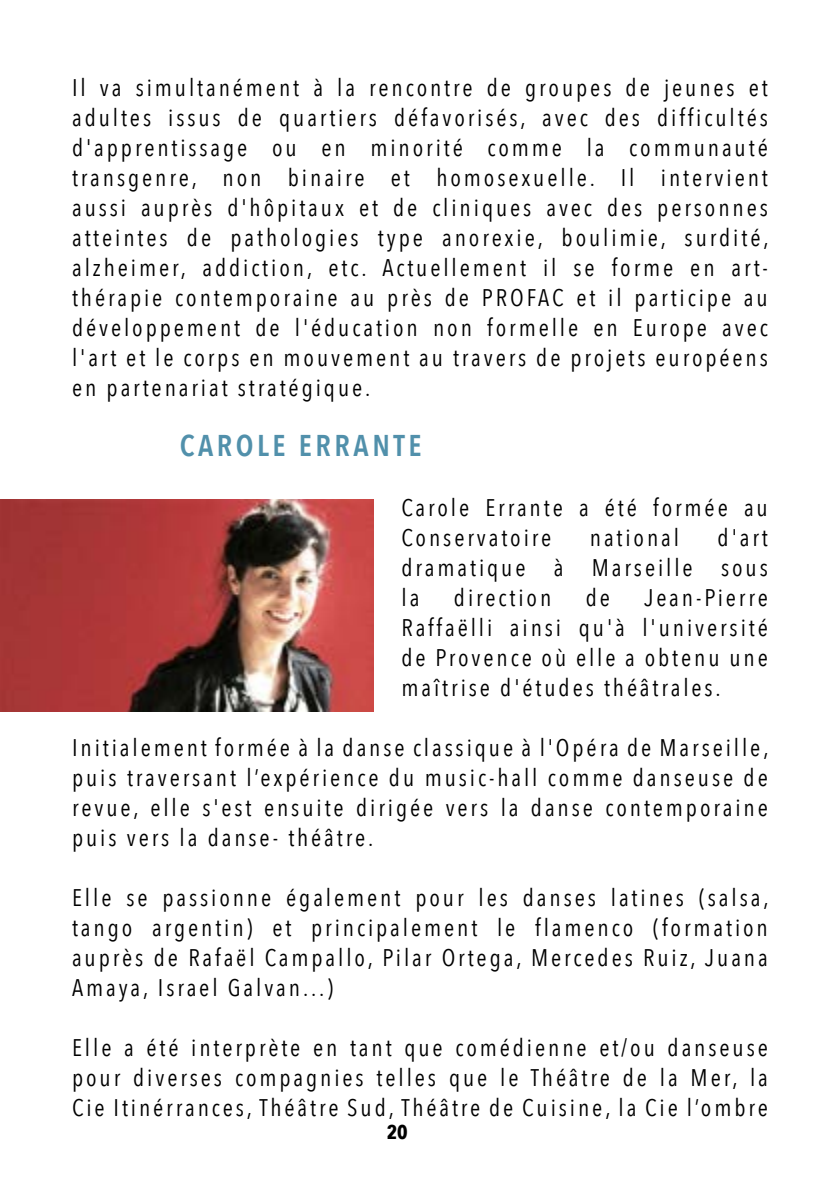
<style>
.page{position:relative;width:840px;height:1191px;background:#fff}
.page>*{position:absolute;margin:0;border:0;box-sizing:border-box;transform-origin:0 0}
.t1{font:600 30px "Avenir Next Condensed";letter-spacing:.12em;color:#5190ab}
.t2{font:24px/30px "Avenir Next Condensed";letter-spacing:.12em;color:#000;text-align:justify}
.t3{font:700 20px "Avenir Next Condensed";color:#000}
</style>
<div class="page">
<img style="left:0;top:499px;width:373px;height:212px">
<p class="t2" style="left:72px;top:71px;width:697px">Il va simultanément à la rencontre de groupes de jeunes et adultes issus de quartiers défavorisés, avec des difficultés d'apprentissage ou en minorité comme la communauté transgenre, non binaire et homosexuelle. Il intervient aussi auprès d'hôpitaux et de cliniques avec des personnes atteintes de pathologies type anorexie, boulimie, surdité, alzheimer, addiction, etc. Actuellement il se forme en art&shy;thérapie contemporaine au près de PROFAC et il participe au développement de l'éducation non formelle en Europe avec l'art et le corps en mouvement au travers de projets européens en partenariat stratégique.</p>
<p class="t1" style="left:180px;top:420px;width:243px">CAROLE ERRANTE</p>
<p class="t2" style="left:401px;top:491px;width:367px">Carole Errante a été formée au<br>Conservatoire</p>
<p class="t2" style="left:401px;top:521px;width:367px;text-indent:316px">d'art dramatique à Marseille sous la</p>
<p class="t2" style="left:589px;top:521px;width:91px">national</p>
<p class="t2" style="left:453px;top:581px;width:99px">direction</p>
<p class="t2" style="left:585px;top:581px;width:26px">de</p>
<p class="t2" style="left:401px;top:581px;width:367px;text-indent:243px">Jean-Pierre Raffaëlli ainsi qu'à l'université de Provence où elle a obtenu une maîtrise d'études théâtrales.</p>
<p class="t2" style="left:72px;top:731px;width:697px">Initialement formée à la danse classique à l'Opéra de Marseille, puis traversant l’expérience du music-hall comme danseuse de revue, elle s'est ensuite dirigée vers la danse contemporaine puis vers la danse- théâtre.</p>
<p class="t2" style="left:72px;top:881px;width:697px">Elle se passionne également pour les danses latines (salsa, tango argentin) et principalement le flamenco (formation auprès de Rafaël Campallo, Pilar Ortega, Mercedes Ruiz, Juana Amaya, Israel Galvan...)</p>
<p class="t2" style="left:72px;top:1031px;width:697px">Elle a été interprète en tant que comédienne et/ou danseuse pour diverses compagnies telles que le Théâtre de la Mer, la Cie Itinérrances, Théâtre Sud, Théâtre de Cuisine, la Cie l’ombre</p>
<p class="t3" style="left:386px;top:1119px;width:22px">20</p>
</div>
